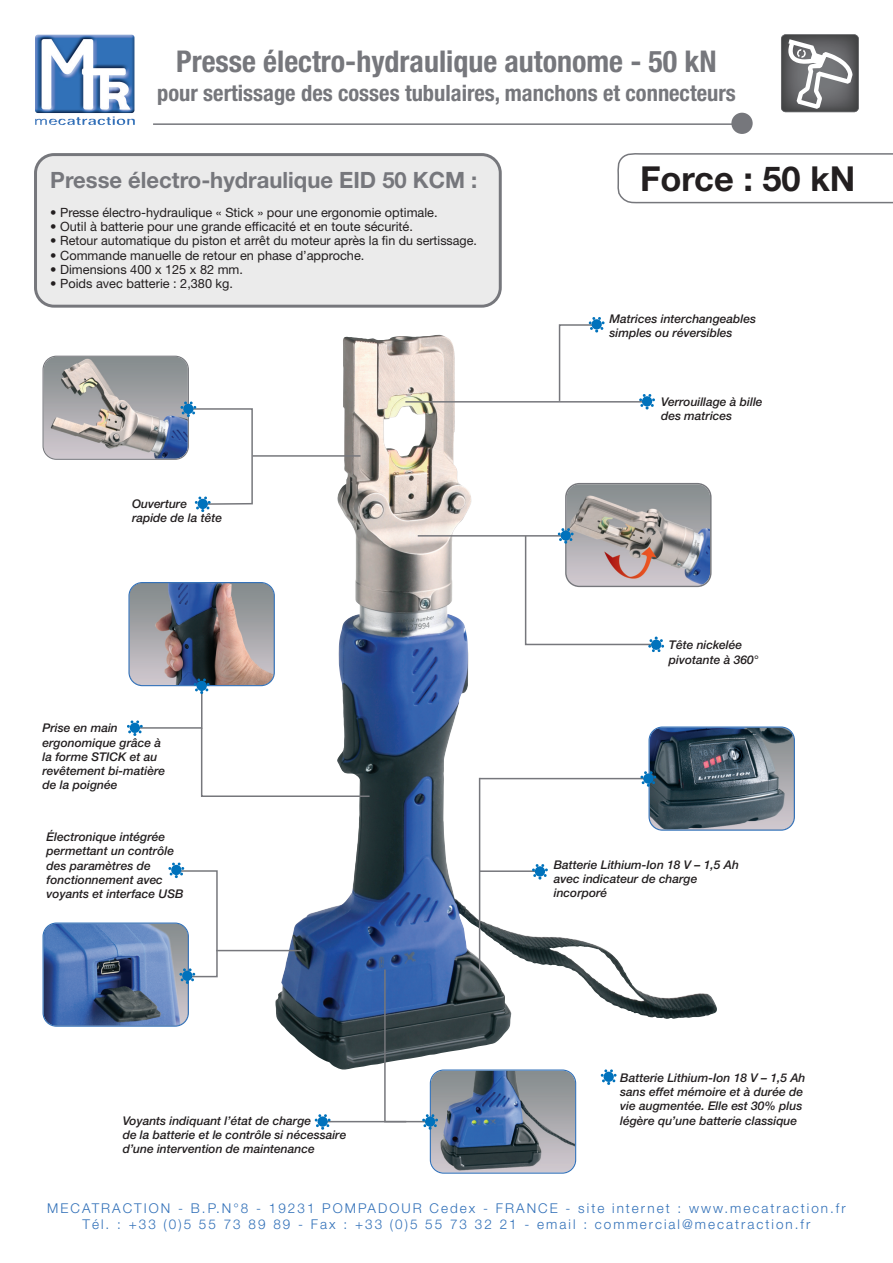
<style>
.page{position:relative;width:893px;height:1263px;background:#fff}
.page>*{position:absolute;margin:0;border:0;box-sizing:border-box;transform-origin:0 0}
.t1{font:700 34.5px "Helvetica Neue";color:#231f20}
.t2{font:700 condensed 30px "Helvetica Neue";color:#76777c}
.t3{font:700 condensed 22.5px "Helvetica Neue";color:#76777c}
.t4{font:700 22.5px "Helvetica Neue";color:#76777c}
.t5{font:300 13.5px/16.2px "Helvetica Neue";letter-spacing:.15em;color:#3170b8;text-align:center}
.t6{font:12.75px "Helvetica Neue";color:#231f20}
.t7{font:italic 500 12px/14.2px "Helvetica Neue";color:#231f20}
</style>
<div class="page">
<img style="left:67px;top:116px;width:68px;height:9px">
<hr style="left:153px;top:123px;width:591px;height:2px;background:#76777c">
<div style="left:731px;top:113px;width:22px;height:21px;background:#76777c;border-radius:50%"></div>
<svg style="left:781px;top:34px;width:78px;height:78px"></svg>
<hr style="left:480px;top:778px;width:168px;height:1px;background:#76777c">
<img style="left:275px;top:334px;width:236px;height:736px">
<svg style="left:617px;top:153px;width:276px;height:51px"></svg>
<svg style="left:34px;top:153px;width:468px;height:155px;background:#e3e3e3"></svg>
<hr style="left:418px;top:535px;width:148px;height:2px;background:#76777c">
<svg style="left:43px;top:862px;width:175px;height:165px"></svg>
<hr style="left:479px;top:778px;width:1px;height:195px;background:#76777c">
<svg style="left:638px;top:726px;width:157px;height:105px;background:#5f6f7c"></svg>
<hr style="left:405px;top:401px;width:245px;height:2px;background:#76777c">
<svg style="left:637px;top:394px;width:18px;height:16px"></svg>
<svg style="left:558px;top:317px;width:47px;height:84px"></svg>
<hr style="left:252px;top:455px;width:108px;height:2px;background:#76777c">
<svg style="left:43px;top:356px;width:211px;height:156px"></svg>
<svg style="left:524px;top:483px;width:188px;height:169px"></svg>
<svg style="left:127px;top:582px;width:244px;height:216px"></svg>
<hr style="left:216px;top:950px;width:85px;height:1px;background:#76777c">
<hr style="left:319px;top:1121px;width:87px;height:1px;background:#76777c">
<svg style="left:383px;top:968px;width:193px;height:206px"></svg>
<svg style="left:314px;top:1114px;width:19px;height:16px"></svg>
<svg style="left:600px;top:1069px;width:17px;height:16px"></svg>
<hr style="left:480px;top:870px;width:60px;height:2px;background:#76777c">
<svg style="left:530px;top:864px;width:18px;height:16px"></svg>
<h2 class="t2" style="left:176px;top:51px;width:542px">Presse électro-hydraulique autonome - 50 kN</h2>
<h3 class="t3" style="left:157px;top:85px;width:580px">pour sertissage des cosses tubulaires, manchons et connecteurs</h3>
<h3 class="t4" style="left:50px;top:172px;width:429px">Presse électro-hydraulique EID 50 KCM :</h3>
<h1 class="t1" style="left:640px;top:166px;width:217px">Force : 50 kN</h1>
<p class="t6" style="left:50px;top:208px;width:389px">• Presse électro-hydraulique « Stick » pour une ergonomie optimale.</p>
<p class="t6" style="left:50px;top:222px;width:364px">• Outil à batterie pour une grande efficacité et en toute sécurité.</p>
<p class="t6" style="left:50px;top:236px;width:428px">• Retour automatique du piston et arrêt du moteur après la fin du sertissage.</p>
<p class="t6" style="left:50px;top:250px;width:316px">• Commande manuelle de retour en phase d’approche.</p>
<p class="t6" style="left:50px;top:265px;width:194px">• Dimensions 400 x 125 x 82 mm.</p>
<p class="t6" style="left:50px;top:279px;width:184px">• Poids avec batterie : 2,380 kg.</p>
<p class="t7" style="left:610px;top:313px;width:148px">Matrices interchangeables simples ou réversibles</p>
<p class="t7" style="left:132px;top:498px;width:92px">Ouverture rapide de la tête</p>
<p class="t7" style="left:43px;top:722px;width:124px">Prise en main ergonomique grâce à la forme STICK et au revêtement bi-matière de la poignée</p>
<p class="t7" style="left:47px;top:831px;width:138px">Électronique intégrée permettant un contrôle des paramètres de fonctionnement avec voyants et interface USB</p>
<p class="t7" style="left:123px;top:1114px;width:225px">Voyants indiquant l’état de charge<br>de la batterie et le contrôle si nécessaire d’une intervention de maintenance</p>
<p class="t7" style="left:661px;top:396px;width:103px">Verrouillage à bille des matrices</p>
<p class="t7" style="left:669px;top:639px;width:91px">Tête nickelée pivotante à 360°</p>
<p class="t7" style="left:554px;top:858px;width:187px">Batterie Lithium-Ion 18 V – 1,5 Ah avec indicateur de charge incorporé</p>
<p class="t7" style="left:620px;top:1071px;width:187px">Batterie Lithium-Ion 18 V – 1,5 Ah sans effet mémoire et à durée de vie augmentée. Elle est 30% plus légère qu’une batterie classique</p>
<p class="t5" style="left:47px;top:1201px;width:800px">MECATRACTION - B.P.N°8 - 19231 POMPADOUR Cedex - FRANCE - site internet : www.mecatraction.fr<br>Tél. : +33 (0)5 55 73 89 89 - Fax : +33 (0)5 55 73 32 21 - email : commercial@mecatraction.fr</p>
</div>
